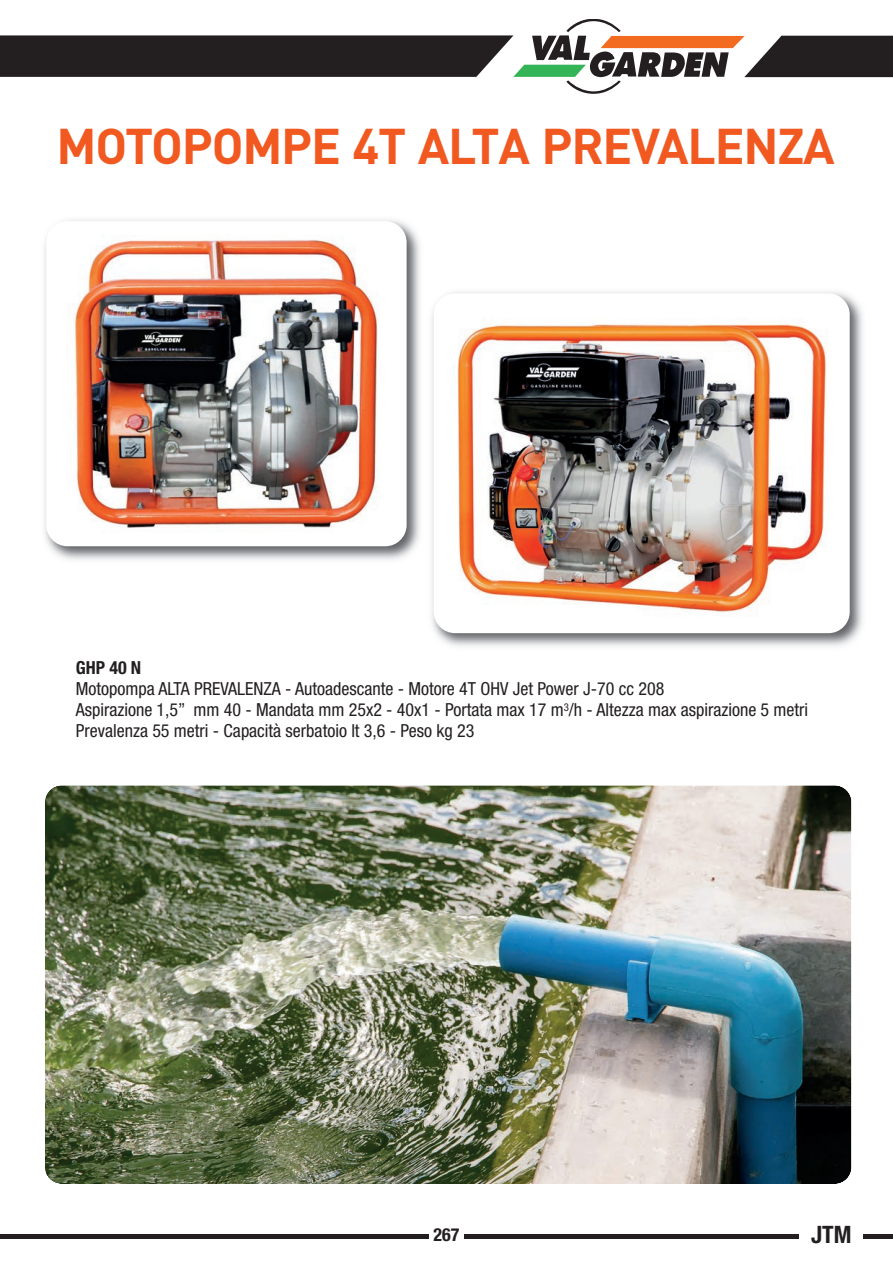
<style>
.page{position:relative;width:893px;height:1263px;background:#fff}
.page>*{position:absolute;margin:0;border:0;box-sizing:border-box;transform-origin:0 0}
.t1{font:700 49.5px "DIN";letter-spacing:-.025em;color:#f15921}
.t2{font:700 condensed 24px "Helvetica Neue";color:#231f20}
.t3{font:condensed 18px/21px "Helvetica Neue";color:#231f20}
.t4{font:700 condensed 18px "Helvetica Neue";color:#231f20}
</style>
<div class="page">
<hr style="left:0;top:1234px;width:893px;height:4px;background:#231f20">
<svg style="left:0;top:19px;width:893px;height:75px"></svg>
<div style="left:429px;top:1226px;width:34px;height:29px;background:#fff"></div>
<div style="left:799px;top:1226px;width:64px;height:22px;background:#fff"></div>
<img style="left:44px;top:220px;width:376px;height:340px">
<div style="left:46px;top:221px;width:361px;height:325px;background:#fff;border-radius:21px"></div>
<img style="left:74px;top:239px;width:304px;height:289px">
<img style="left:432px;top:292px;width:431px;height:354px">
<div style="left:434px;top:293px;width:416px;height:340px;background:#fff;border-radius:21px"></div>
<img style="left:457px;top:323px;width:371px;height:293px">
<img style="left:45px;top:785px;width:806px;height:399px;border-radius:17px">
<h1 class="t1" style="left:57px;top:118px;width:780px">MOTOPOMPE 4T ALTA PREVALENZA</h1>
<p class="t4" style="left:76px;top:662px;width:67px">GHP 40 N</p>
<p class="t3" style="left:76px;top:680px;width:734px">Motopompa ALTA PREVALENZA - Autoadescante - Motore 4T OHV Jet Power J-70 cc 208<br>Aspirazione 1,5” mm 40 - Mandata mm 25x2 - 40x1 - Portata max 17 m<sup>3</sup>/h - Altezza max aspirazione 5 metri<br>Prevalenza 55 metri - Capacità serbatoio lt 3,6 - Peso kg 23</p>
<p class="t4" style="left:434px;top:1228px;width:27px">267</p>
<h2 class="t2" style="left:811px;top:1226px;width:42px">JTM</h2>
</div>
